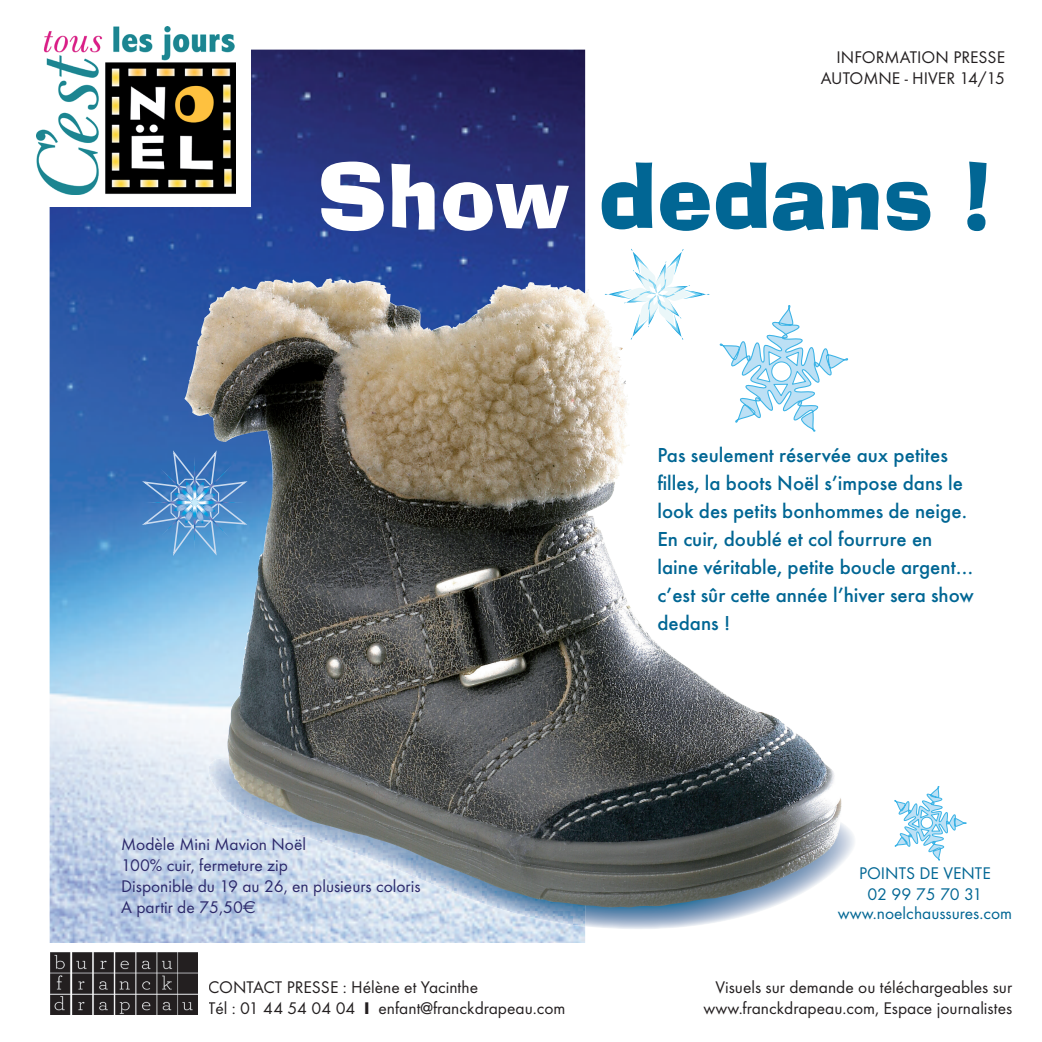
<style>
.page{position:relative;width:1042px;height:1042px;background:#fff}
.page>*{position:absolute;margin:0;border:0;box-sizing:border-box;transform-origin:0 0}
.t1{font:88.2px "Ad Lib BT";color:#016694}
.t2{font:500 21px/28px "Futura T";color:#016694}
.t3{font:17.5px/21px "Futura T";color:#231f20;text-align:right}
.t4{font:17.5px/21px "Futura T";color:#2b286a}
.t5{font:17.5px/21px "Futura T";color:#016694;text-align:center}
.s1{color:#fff}
.s2{font-family:"Euro Sans"}
.s3{font-weight:700}
</style>
<div class="page">
<img style="left:50px;top:50px;width:535px;height:893px">
<div style="left:32px;top:24px;width:219px;height:183px;background:#fff"></div>
<img style="left:36px;top:26px;width:200px;height:168px">
<img style="left:50px;top:953px;width:147px;height:61px">
<img style="left:585px;top:824px;width:269px;height:105px">
<img style="left:189px;top:908px;width:396px;height:18px">
<img style="left:184px;top:279px;width:659px;height:629px">
<svg style="left:718px;top:305px;width:130px;height:127px"></svg>
<div style="left:772px;top:362px;width:19px;height:19px;background:#fff;border-radius:50%"></div>
<div style="left:771px;top:362px;width:20px;height:19px;border:1px solid #3bb3e6;border-radius:50%"></div>
<svg style="left:605px;top:248px;width:104px;height:92px"></svg>
<svg style="left:139px;top:448px;width:111px;height:108px"></svg>
<svg style="left:894px;top:786px;width:73px;height:75px"></svg>
<p class="t3" style="left:821px;top:47px;width:186px">INFORMATION PRESSE<br>AUTOMNE - HIVER 14/15</p>
<h1 class="t1" style="left:317px;top:141px;width:675px"><span class="s1">Show</span> dedans !</h1>
<p class="t4" style="left:121px;top:834px;width:301px">Modèle Mini Mavion Noël<br>100% cuir, fermeture zip<br>Disponible du 19 au 26, en plusieurs coloris<br>A partir de 75,50<span class="s2">€</span></p>
<p class="t2" style="left:657px;top:440px;width:318px">Pas seulement réservée aux petites filles, la boots Noël s’impose dans le look des petits bonhommes de neige.<br>En cuir, doublé et col fourrure en laine véritable, petite boucle argent… c’est sûr cette année l’hiver sera show dedans !</p>
<p class="t5" style="left:859px;top:862px;width:133px">POINTS DE VENTE<br>02 99 75 70 31</p>
<p class="t5" style="left:838px;top:902px;width:176px">www.noelchaussures.com</p>
<p class="t3" style="left:208px;top:976px;width:359px;text-align:left">CONTACT PRESSE : Hélène et Yacinthe<br>Tél : 01 44 54 04 04 <span class="s3">I</span> enfant@franckdrapeau.com</p>
<p class="t3" style="left:703px;top:976px;width:310px">Visuels sur demande ou téléchargeables sur www.franckdrapeau.com, Espace journalistes</p>
</div>
